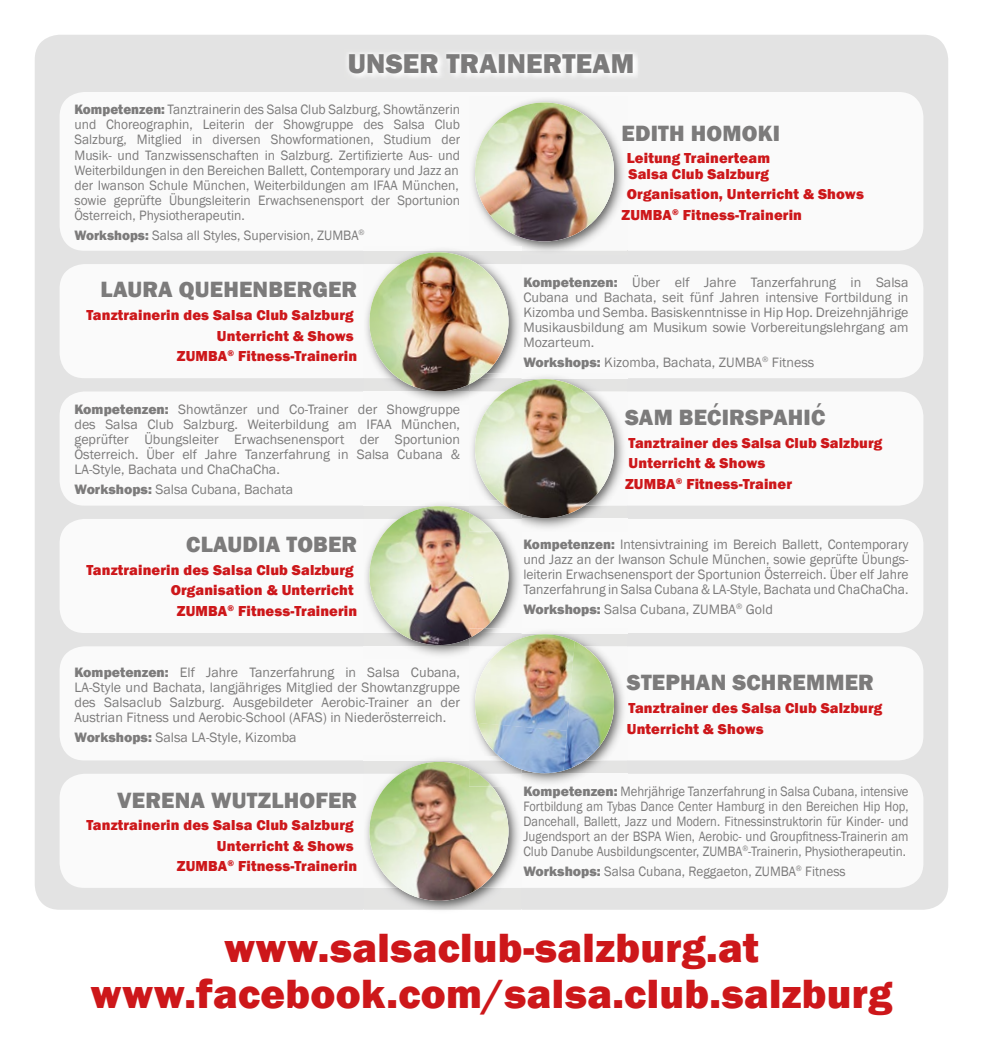
<style>
.page{position:relative;width:983px;height:1042px;background:#fff}
.page>*{position:absolute;margin:0;border:0;box-sizing:border-box;transform-origin:0 0}
.t1{font:800 42px/45.5px "Franklin Gothic";letter-spacing:.01em;color:#cd171a;text-align:center}
.t2{font:800 28px "Franklin Gothic";letter-spacing:.01em;color:#7c7b7b}
.t3{font:800 22.75px "Franklin Gothic";letter-spacing:.01em;color:#7c7b7b}
.t4{font:22.75px "Tahoma";color:#7c7b7b}
.t5{font:800 14.88px/20.3px "Franklin Gothic";letter-spacing:.01em;color:#cd171a}
.t6{font:14px/15px "Franklin Gothic";color:#7c7b7b;text-align:justify}
.t7{font:14px/15px "Franklin Gothic";color:#7c7b7b;text-align:justify;scale:.96 1}
.t8{font:14px/15px "Franklin Gothic";color:#7c7b7b;text-align:justify;scale:.91 1}
.t9{font:14px "Franklin Gothic";color:#7c7b7b;scale:.95 1}
.s1{font-weight:800}
</style>
<div class="page">
<div style="left:35px;top:35px;width:912px;height:875px;background:#e3e3e3;border-radius:25px"></div>
<img style="left:347px;top:52px;width:290px;height:25px">
<div style="left:60px;top:92px;width:863px;height:159px;background:#fafafa;border-radius:25px"></div>
<div style="left:60px;top:264px;width:863px;height:114px;background:#fafafa;border-radius:25px"></div>
<div style="left:60px;top:391px;width:863px;height:114px;background:#fafafa;border-radius:25px"></div>
<div style="left:60px;top:519px;width:863px;height:114px;background:#fafafa;border-radius:25px"></div>
<div style="left:60px;top:646px;width:863px;height:114px;background:#fafafa;border-radius:25px"></div>
<div style="left:60px;top:774px;width:863px;height:114px;background:#fafafa;border-radius:25px"></div>
<img style="left:364px;top:264px;width:157px;height:105px">
<img style="left:369px;top:252px;width:139px;height:139px;border-radius:50%">
<img style="left:369px;top:322px;width:139px;height:69px">
<img style="left:363px;top:504px;width:106px;height:151px">
<img style="left:363px;top:519px;width:156px;height:114px">
<img style="left:369px;top:506px;width:139px;height:139px;border-radius:50%">
<img style="left:369px;top:575px;width:122px;height:70px">
<img style="left:363px;top:760px;width:116px;height:150px">
<img style="left:434px;top:759px;width:18px;height:1px">
<img style="left:363px;top:774px;width:156px;height:114px">
<svg style="left:369px;top:762px;width:139px;height:139px;background:#b4b582"></svg>
<img style="left:369px;top:819px;width:139px;height:82px">
<img style="left:469px;top:99px;width:155px;height:155px">
<img style="left:475px;top:102px;width:139px;height:139px;border-radius:69px">
<img style="left:521px;top:377px;width:106px;height:151px">
<img style="left:469px;top:391px;width:158px;height:114px">
<img style="left:469px;top:378px;width:52px;height:13px">
<img style="left:485px;top:373px;width:23px;height:5px">
<img style="left:469px;top:373px;width:16px;height:11px">
<img style="left:469px;top:505px;width:52px;height:14px">
<img style="left:469px;top:500px;width:34px;height:5px">
<img style="left:492px;top:519px;width:29px;height:12px">
<img style="left:469px;top:513px;width:23px;height:18px">
<img style="left:475px;top:379px;width:139px;height:139px;border-radius:50%">
<img style="left:476px;top:379px;width:68px;height:56px">
<img style="left:521px;top:632px;width:106px;height:151px">
<img style="left:472px;top:646px;width:155px;height:114px">
<img style="left:469px;top:633px;width:25px;height:13px">
<img style="left:484px;top:628px;width:35px;height:5px">
<img style="left:469px;top:646px;width:6px;height:12px">
<img style="left:469px;top:628px;width:15px;height:10px">
<img style="left:469px;top:760px;width:52px;height:14px">
<img style="left:492px;top:774px;width:29px;height:12px">
<img style="left:469px;top:769px;width:23px;height:17px">
<img style="left:475px;top:634px;width:139px;height:139px;border-radius:50%">
<img style="left:475px;top:634px;width:69px;height:65px">
<img style="left:563px;top:641px;width:51px;height:129px">
<img style="left:477px;top:723px;width:90px;height:50px">
<h2 class="t2" style="left:347px;top:45px;width:288px">UNSER TRAINERTEAM</h2>
<p class="t7" style="left:74px;top:102px;width:403px"><span class="s1">Kompetenzen:</span> Tanztrainerin des Salsa Club Salzburg, Show tänzerin und Choreographin, Leiterin der Showgruppe des Salsa Club Salzburg, Mitglied in diversen Show formationen, Studium der Musik- und Tanz wissenschaften in Salzburg. Zertifizierte Aus- und Weiter bildungen in den Bereichen Ballett, Contemporary und Jazz an der Iwanson Schule München, Weiter bildungen am IFAA München, sowie geprüfte Übungsleiterin Erwachsenen sport der Sportunion Österreich, Physio therapeutin.</p>
<p class="t7" style="left:74px;top:228px;width:304px"><span class="s1">Workshops:</span> Salsa all Styles, Supervision, ZUMBA<sup>®</sup></p>
<h3 class="t3" style="left:100px;top:275px;width:258px">LAURA QUEHENBERGER</h3>
<p class="t5" style="left:86px;top:305px;width:272px;text-align:right">Tanztrainerin des Salsa Club Salzburg<br>Unterricht &amp; Shows<br>ZUMBA<sup>®</sup> Fitness-Trainerin</p>
<p class="t6" style="left:74px;top:402px;width:387px"><span class="s1">Kompetenzen:</span> Showtänzer und Co-Trainer der Showgruppe des Salsa Club Salzburg. Weiterbildung am IFAA München, geprüfter Übungsleiter Erwachsenensport der Sportunion Österreich. Über elf Jahre Tanzerfahrung in Salsa Cubana &amp; LA-Style, Bachata und ChaChaCha.</p>
<p class="t6" style="left:74px;top:482px;width:220px"><span class="s1">Workshops:</span> Salsa Cubana, Bachata</p>
<h3 class="t3" style="left:186px;top:530px;width:172px">CLAUDIA TOBER</h3>
<p class="t5" style="left:86px;top:560px;width:272px;text-align:right">Tanztrainerin des Salsa Club Salzburg<br>Organisation &amp; Unterricht<br>ZUMBA<sup>®</sup> Fitness-Trainerin</p>
<p class="t6" style="left:74px;top:665px;width:387px"><span class="s1">Kompetenzen:</span> Elf Jahre Tanzerfahrung in Salsa Cubana, LA-Style und Bachata, langjähriges Mitglied der Showtanzgruppe des Salsaclub Salzburg. Ausgebildeter Aerobic-Trainer an der Austrian Fitness und Aerobic-School (AFAS) in Niederösterreich.</p>
<p class="t6" style="left:74px;top:730px;width:224px"><span class="s1">Workshops:</span> Salsa LA-Style, Kizomba</p>
<h3 class="t3" style="left:117px;top:785px;width:242px">VERENA WUTZLHOFER</h3>
<p class="t5" style="left:86px;top:815px;width:272px;text-align:right">Tanztrainerin des Salsa Club Salzburg<br>Unterricht &amp; Shows<br>ZUMBA<sup>®</sup> Fitness-Trainerin</p>
<h3 class="t3" style="left:621px;top:118px;width:160px">EDITH HOMOKI</h3>
<p class="t5" style="left:626px;top:150px;width:145px;line-height:15.8px">Leitung Trainerteam<br>Salsa Club Salzburg</p>
<p class="t5" style="left:621px;top:184px;width:244px;text-indent:5px">Organisation, Unterricht &amp; Shows<br>ZUMBA<sup>®</sup> Fitness-Trainerin</p>
<p class="t6" style="left:523px;top:275px;width:386px"><span class="s1">Kompetenzen:</span> Über elf Jahre Tanzerfahrung in Salsa Cubana und Bachata, seit fünf Jahren intensive Fortbildung in Kizomba und Semba. Basiskenntnisse in Hip Hop. Dreizehn jährige Musik aus bildung am Musikum sowie Vorbereitungslehrgang am Mozarteum.</p>
<p class="t6" style="left:523px;top:355px;width:292px"><span class="s1">Workshops:</span> Kizomba, Bachata, ZUMBA<sup>®</sup> Fitness</p>
<h3 class="t4" style="left:708px;top:398px;width:14px">´</h3>
<h3 class="t4" style="left:811px;top:398px;width:14px">´</h3>
<h3 class="t3" style="left:625px;top:403px;width:202px">SAM BECIRSPAHIC</h3>
<p class="t5" style="left:625px;top:433px;width:259px">Tanztrainer des Salsa Club Salzburg<br>Unterricht &amp; Shows<br>ZUMBA<sup>®</sup> Fitness-Trainer</p>
<p class="t6" style="left:523px;top:536px;width:386px"><span class="s1">Kompetenzen:</span> Intensivtraining im Bereich Ballett, Con temporary und Jazz an der Iwanson Schule München, sowie geprüfte Übungs - leiterin Erwachsenensport der Sportunion Österreich. Über elf Jahre Tanzerfahrung in Salsa Cubana &amp; LA-Style, Bachata und ChaChaCha.</p>
<p class="t6" style="left:523px;top:602px;width:251px"><span class="s1">Workshops:</span> Salsa Cubana, ZUMBA<sup>®</sup> Gold</p>
<h3 class="t3" style="left:626px;top:668px;width:248px">STEPHAN SCHREMMER</h3>
<p class="t5" style="left:626px;top:698px;width:257px">Tanztrainer des Salsa Club Salzburg<br>Unterricht &amp; Shows</p>
<p class="t8" style="left:523px;top:784px;width:424px"><span class="s1">Kompetenzen:</span> Mehrjährige Tanzerfahrung in Salsa Cubana, intensive Fortbildung am Tybas Dance Center Hamburg in den Bereichen Hip Hop, Dancehall, Ballett, Jazz und Modern. Fitnessinstruktorin für Kinder- und Jugendsport an der BSPA Wien, Aerobic- und Groupfitness-Trainerin am Club Danube Ausbildungscenter, ZUMBA<sup>®</sup>-Trainerin, Physiotherapeutin.</p>
<p class="t9" style="left:523px;top:862px;width:341px"><span class="s1">Workshops:</span> Salsa Cubana, Reggaeton, ZUMBA<sup>®</sup> Fitness</p>
<h1 class="t1" style="left:90px;top:925px;width:803px">www.salsaclub-salzburg.at www.facebook.com/salsa.club.salzburg</h1>
</div>
